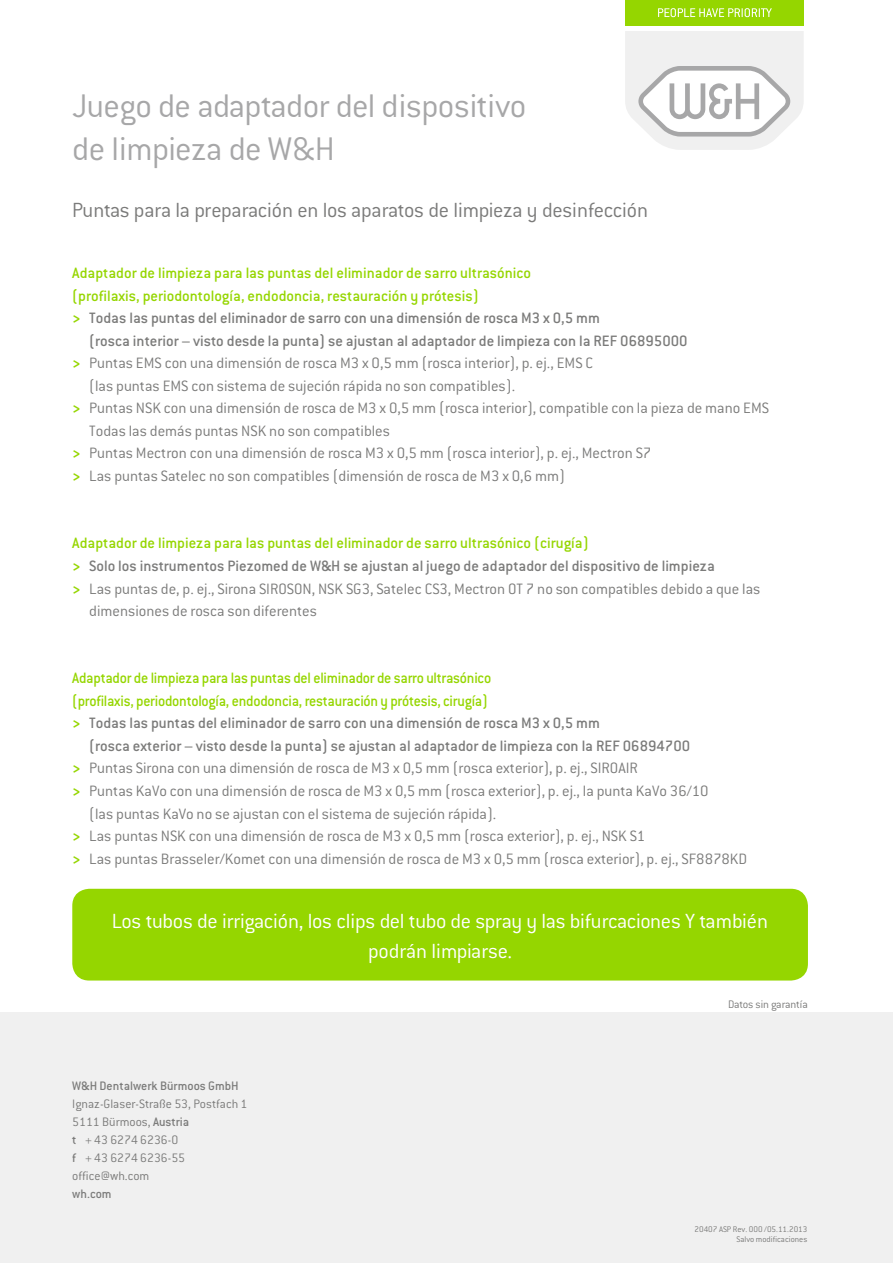
<style>
.page{position:relative;width:893px;height:1263px;background:#fff}
.page>*{position:absolute;margin:0;border:0;box-sizing:border-box;transform-origin:0 0}
.t1{font:300 36px/43.2px "Conduit ITC";letter-spacing:-.015em;color:#a7a7a8}
.t2{font:300 22.5px/30px "Conduit ITC";letter-spacing:-.015em;color:#fff;text-align:center}
.t3{font:300 22.5px "Conduit ITC";letter-spacing:-.015em;color:#7b7b7a}
.t4{font:300 16.5px "Conduit ITC";color:#7b7b7a}
.t5{font:500 16.5px "Conduit ITC";color:#7b7b7a}
.t6{font:500 16.5px "Conduit ITC";color:#95d600}
.t7{font:500 16.5px "Conduit ITC";color:#95d600;scale:.95 1}
.t8{font:300 13.5px/18px "Conduit ITC";color:#7b7b7a}
.t9{font:500 13.5px "Conduit ITC";color:#7b7b7a}
.t10{font:300 12px "Conduit ITC";letter-spacing:-.01em;color:#7b7b7a}
.t11{font:300 9px/10.8px "Conduit ITC";color:#7b7b7a;text-align:right}
.s1{font-weight:700;color:#95d600}
.s2{font-weight:500}
</style>
<div class="page">
<svg style="left:625px;top:31px;width:179px;height:119px"></svg>
<div style="left:625px;top:0;width:179px;height:26px;background:#95d600"></div>
<svg style="left:658px;top:8px;width:114px;height:9px"></svg>
<div style="left:0;top:1012px;width:893px;height:251px;background:#f0f0f0"></div>
<div style="left:72px;top:889px;width:736px;height:91px;background:#95d600;border-radius:17px"></div>
<h1 class="t1" style="left:72px;top:84px;width:456px">Juego de adaptador del dispositivo de limpieza de W&amp;H</h1>
<h2 class="t3" style="left:72px;top:198px;width:577px">Puntas para la preparación en los aparatos de limpieza y desinfección</h2>
<p class="t6" style="left:72px;top:264px;width:460px">Adaptador de limpieza para las puntas del eliminador de sarro ultrasónico</p>
<p class="t6" style="left:72px;top:286px;width:408px">(profilaxis, periodontología, endodoncia, restauración y prótesis)</p>
<p class="t5" style="left:72px;top:309px;width:529px"><span class="s1">&gt;</span> Todas las puntas del eliminador de sarro con una dimensión de rosca M3 x 0,5 mm</p>
<p class="t5" style="left:89px;top:331px;width:600px">(rosca interior – visto desde la punta) se ajustan al adaptador de limpieza con la REF 06895000</p>
<p class="t4" style="left:72px;top:354px;width:522px"><span class="s1">&gt;</span> Puntas EMS con una dimensión de rosca M3 x 0,5 mm (rosca interior), p. ej., EMS C</p>
<p class="t4" style="left:89px;top:377px;width:427px">(las puntas EMS con sistema de sujeción rápida no son compatibles).</p>
<p class="t4" style="left:72px;top:399px;width:698px"><span class="s1">&gt;</span> Puntas NSK con una dimensión de rosca de M3 x 0,5 mm (rosca interior), compatible con la pieza de mano EMS</p>
<p class="t4" style="left:89px;top:422px;width:302px">Todas las demás puntas NSK no son compatibles</p>
<p class="t4" style="left:72px;top:444px;width:580px"><span class="s1">&gt;</span> Puntas Mectron con una dimensión de rosca M3 x 0,5 mm (rosca interior), p. ej., Mectron S7</p>
<p class="t4" style="left:72px;top:467px;width:494px"><span class="s1">&gt;</span> Las puntas Satelec no son compatibles (dimensión de rosca de M3 x 0,6 mm)</p>
<p class="t6" style="left:72px;top:534px;width:518px">Adaptador de limpieza para las puntas del eliminador de sarro ultrasónico (cirugía)</p>
<p class="t5" style="left:72px;top:556px;width:644px"><span class="s1">&gt;</span> Solo los instrumentos Piezomed de W&amp;H se ajustan al juego de adaptador del dispositivo de limpieza</p>
<p class="t4" style="left:72px;top:579px;width:690px"><span class="s1">&gt;</span> Las puntas de, p. ej., Sirona SIROSON, NSK SG3, Satelec CS3, Mectron OT 7 no son compatibles debido a que las</p>
<p class="t4" style="left:89px;top:602px;width:229px">dimensiones de rosca son diferentes</p>
<p class="t7" style="left:72px;top:669px;width:443px">Adaptador de limpieza para las puntas del eliminador de sarro ultrasónico</p>
<p class="t7" style="left:72px;top:691px;width:439px">(profilaxis, periodontología, endodoncia, restauración y prótesis, cirugía)</p>
<p class="t5" style="left:72px;top:714px;width:529px"><span class="s1">&gt;</span> Todas las puntas del eliminador de sarro con una dimensión de rosca M3 x 0,5 mm</p>
<p class="t5" style="left:89px;top:736px;width:602px">(rosca exterior – visto desde la punta) se ajustan al adaptador de limpieza con la REF 06894700</p>
<p class="t4" style="left:72px;top:759px;width:567px"><span class="s1">&gt;</span> Puntas Sirona con una dimensión de rosca de M3 x 0,5 mm (rosca exterior), p. ej., SIROAIR</p>
<p class="t4" style="left:72px;top:782px;width:638px"><span class="s1">&gt;</span> Puntas KaVo con una dimensión de rosca de M3 x 0,5 mm (rosca exterior), p. ej., la punta KaVo 36/10</p>
<p class="t4" style="left:89px;top:804px;width:409px">(las puntas KaVo no se ajustan con el sistema de sujeción rápida).</p>
<p class="t4" style="left:72px;top:827px;width:575px"><span class="s1">&gt;</span> Las puntas NSK con una dimensión de rosca de M3 x 0,5 mm (rosca exterior), p. ej., NSK S1</p>
<p class="t4" style="left:72px;top:849px;width:676px"><span class="s1">&gt;</span> Las puntas Brasseler/Komet con una dimensión de rosca de M3 x 0,5 mm (rosca exterior), p. ej., SF8878KD</p>
<h2 class="t2" style="left:112px;top:906px;width:658px">Los tubos de irrigación, los clips del tubo de spray y las bifurcaciones Y también podrán limpiarse.</h2>
<p class="t9" style="left:72px;top:1079px;width:168px">W&amp;H Dentalwerk Bürmoos GmbH</p>
<p class="t8" style="left:72px;top:1095px;width:177px">Ignaz-Glaser-Straße 53, Postfach 1<br>5111 Bürmoos, <span class="s2">Austria<br>t</span> + 43 6274 6236-0<br><span class="s2">f</span> + 43 6274 6236-55 office@wh.com</p>
<p class="t9" style="left:72px;top:1186px;width:41px">wh.com</p>
<p class="t10" style="left:728px;top:997px;width:81px">Datos sin garantía</p>
<p class="t11" style="left:694px;top:1223px;width:114px">20407 ASP Rev. 000 /05.11.2013<br>Salvo modificaciones</p>
</div>
